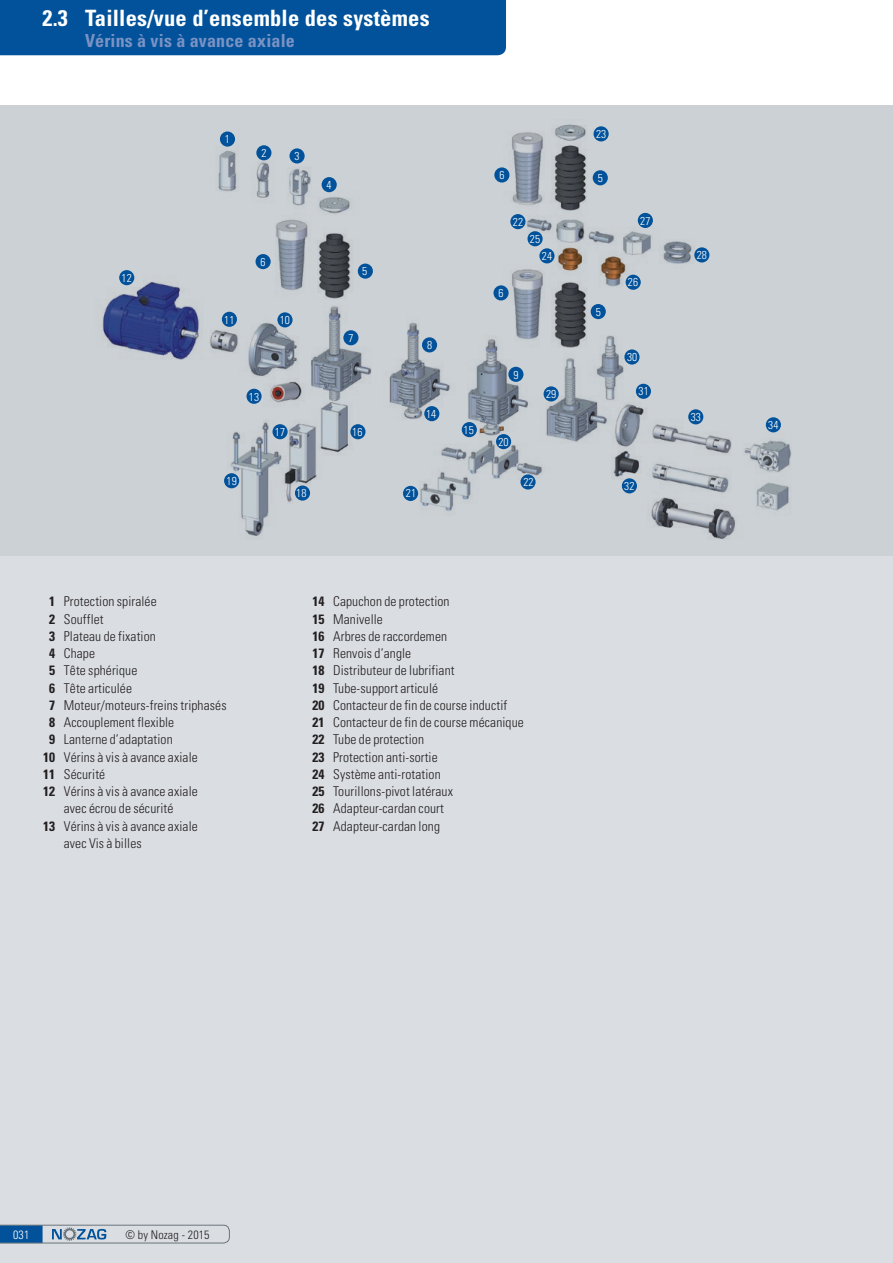
<style>
.page{position:relative;width:893px;height:1263px;background:#fff}
.page>*{position:absolute;margin:0;border:0;box-sizing:border-box;transform-origin:0 0}
.t1{font:700 condensed 22.5px "Univers";letter-spacing:.01em;color:#fff}
.t2{font:700 condensed 18px "Univers";letter-spacing:.01em;color:#7a92c4}
.t3{font:300 condensed 13.5px/17.2px "Univers";letter-spacing:.01em;color:#231f20}
.t4{font:300 condensed 12px "Univers";letter-spacing:.01em;color:#231f20}
.t5{font:300 condensed 12px "Univers";color:#fff}
.t6{font:300 condensed 11.4px "Univers";letter-spacing:.01em;color:#fff}
.s1{font-weight:700}
</style>
<div class="page">
<div style="left:0;top:106px;width:893px;height:1157px;background:#dadee2"></div>
<div style="left:0;top:0;width:506px;height:55px;background:#01529a"></div>
<svg style="left:0;top:1225px;width:230px;height:18px"></svg>
<div style="left:0;top:105px;width:893px;height:450px;background:#ccd1d5"></div>
<img style="left:98px;top:124px;width:694px;height:415px">
<div style="left:220px;top:131px;width:15px;height:16px;background:#01529a;border-radius:50%"></div>
<div style="left:256px;top:145px;width:15px;height:15px;background:#01529a;border-radius:50%"></div>
<div style="left:289px;top:148px;width:16px;height:15px;background:#01529a;border-radius:50%"></div>
<div style="left:322px;top:177px;width:15px;height:15px;background:#01529a;border-radius:50%"></div>
<div style="left:594px;top:126px;width:15px;height:15px;background:#01529a;border-radius:50%"></div>
<div style="left:766px;top:417px;width:15px;height:15px;background:#01529a;border-radius:50%"></div>
<div style="left:688px;top:409px;width:15px;height:15px;background:#01529a;border-radius:50%"></div>
<div style="left:358px;top:264px;width:15px;height:15px;background:#01529a;border-radius:50%"></div>
<div style="left:593px;top:170px;width:15px;height:15px;background:#01529a;border-radius:50%"></div>
<div style="left:591px;top:304px;width:15px;height:15px;background:#01529a;border-radius:50%"></div>
<div style="left:527px;top:231px;width:16px;height:15px;background:#01529a;border-radius:50%"></div>
<div style="left:510px;top:214px;width:15px;height:15px;background:#01529a;border-radius:50%"></div>
<div style="left:638px;top:213px;width:15px;height:15px;background:#01529a;border-radius:50%"></div>
<div style="left:694px;top:247px;width:15px;height:15px;background:#01529a;border-radius:50%"></div>
<div style="left:626px;top:275px;width:15px;height:15px;background:#01529a;border-radius:50%"></div>
<div style="left:539px;top:248px;width:15px;height:15px;background:#01529a;border-radius:50%"></div>
<svg style="left:624px;top:349px;width:16px;height:16px"></svg>
<div style="left:119px;top:270px;width:15px;height:15px;background:#01529a;border-radius:50%"></div>
<div style="left:222px;top:312px;width:15px;height:15px;background:#01529a;border-radius:50%"></div>
<div style="left:277px;top:312px;width:16px;height:15px;background:#01529a;border-radius:50%"></div>
<div style="left:246px;top:389px;width:16px;height:15px;background:#01529a;border-radius:50%"></div>
<div style="left:350px;top:424px;width:15px;height:15px;background:#01529a;border-radius:50%"></div>
<div style="left:424px;top:406px;width:15px;height:15px;background:#01529a;border-radius:50%"></div>
<div style="left:462px;top:422px;width:15px;height:15px;background:#01529a;border-radius:50%"></div>
<div style="left:403px;top:486px;width:15px;height:15px;background:#01529a;border-radius:50%"></div>
<div style="left:520px;top:474px;width:16px;height:15px;background:#01529a;border-radius:50%"></div>
<div style="left:496px;top:434px;width:15px;height:15px;background:#01529a;border-radius:50%"></div>
<div style="left:272px;top:424px;width:16px;height:15px;background:#01529a;border-radius:50%"></div>
<div style="left:295px;top:485px;width:15px;height:16px;background:#01529a;border-radius:50%"></div>
<div style="left:224px;top:473px;width:15px;height:15px;background:#01529a;border-radius:50%"></div>
<div style="left:343px;top:330px;width:15px;height:15px;background:#01529a;border-radius:50%"></div>
<div style="left:636px;top:384px;width:15px;height:15px;background:#01529a;border-radius:50%"></div>
<div style="left:544px;top:386px;width:15px;height:15px;background:#01529a;border-radius:50%"></div>
<div style="left:508px;top:367px;width:15px;height:15px;background:#01529a;border-radius:50%"></div>
<div style="left:622px;top:478px;width:15px;height:15px;background:#01529a;border-radius:50%"></div>
<div style="left:256px;top:254px;width:15px;height:15px;background:#01529a;border-radius:50%"></div>
<div style="left:494px;top:167px;width:15px;height:16px;background:#01529a;border-radius:50%"></div>
<div style="left:493px;top:285px;width:16px;height:15px;background:#01529a;border-radius:50%"></div>
<div style="left:422px;top:337px;width:15px;height:15px;background:#01529a;border-radius:50%"></div>
<h1 class="t1" style="left:43px;top:4px;width:389px">2.3 Tailles/vue d’ensemble des systèmes</h1>
<h2 class="t2" style="left:85px;top:29px;width:211px">Vérins à vis à avance axiale</h2>
<p class="t6" style="left:122px;top:271px;width:12px">12</p>
<p class="t6" style="left:225px;top:132px;width:7px">1</p>
<p class="t6" style="left:596px;top:127px;width:12px">23</p>
<p class="t6" style="left:261px;top:146px;width:7px">2</p>
<p class="t6" style="left:294px;top:149px;width:7px">3</p>
<p class="t6" style="left:327px;top:178px;width:7px">4</p>
<p class="t6" style="left:499px;top:168px;width:7px">6</p>
<p class="t6" style="left:598px;top:171px;width:7px">5</p>
<p class="t6" style="left:513px;top:215px;width:12px">22</p>
<p class="t6" style="left:640px;top:214px;width:12px">27</p>
<p class="t6" style="left:530px;top:232px;width:12px">25</p>
<p class="t6" style="left:261px;top:255px;width:7px">6</p>
<p class="t6" style="left:362px;top:264px;width:7px">5</p>
<p class="t6" style="left:542px;top:249px;width:12px">24</p>
<p class="t6" style="left:628px;top:275px;width:12px">26</p>
<p class="t6" style="left:498px;top:286px;width:7px">6</p>
<p class="t6" style="left:224px;top:313px;width:12px">11</p>
<p class="t6" style="left:280px;top:313px;width:12px">10</p>
<p class="t6" style="left:596px;top:305px;width:7px">5</p>
<p class="t6" style="left:348px;top:331px;width:7px">7</p>
<p class="t6" style="left:427px;top:338px;width:7px">8</p>
<p class="t6" style="left:627px;top:350px;width:12px">30</p>
<p class="t6" style="left:513px;top:368px;width:7px">9</p>
<p class="t6" style="left:249px;top:390px;width:12px">13</p>
<p class="t6" style="left:546px;top:387px;width:12px">29</p>
<p class="t6" style="left:639px;top:384px;width:12px">31</p>
<p class="t6" style="left:426px;top:407px;width:12px">14</p>
<p class="t6" style="left:275px;top:425px;width:12px">17</p>
<p class="t6" style="left:352px;top:425px;width:12px">16</p>
<p class="t6" style="left:464px;top:423px;width:12px">15</p>
<p class="t6" style="left:498px;top:435px;width:12px">20</p>
<p class="t6" style="left:226px;top:474px;width:12px">19</p>
<p class="t6" style="left:296px;top:486px;width:12px">18</p>
<p class="t6" style="left:406px;top:486px;width:12px">21</p>
<p class="t6" style="left:523px;top:475px;width:12px">22</p>
<p class="t6" style="left:624px;top:479px;width:12px">32</p>
<p class="t3" style="left:49px;top:593px;width:109px"><span class="s1">1</span> Protection spiralée</p>
<p class="t3" style="left:49px;top:610px;width:56px"><span class="s1">2</span> Soufflet</p>
<p class="t3" style="left:49px;top:627px;width:108px"><span class="s1">3</span> Plateau de fixation</p>
<p class="t3" style="left:49px;top:644px;width:47px"><span class="s1">4</span> Chape</p>
<p class="t3" style="left:49px;top:662px;width:90px"><span class="s1">5</span> Tête sphérique</p>
<p class="t3" style="left:49px;top:679px;width:84px"><span class="s1">6</span> Tête articulée</p>
<p class="t3" style="left:49px;top:696px;width:179px"><span class="s1">7</span> Moteur/moteurs-freins triphasés</p>
<p class="t3" style="left:49px;top:713px;width:127px"><span class="s1">8</span> Accouplement flexible</p>
<p class="t3" style="left:49px;top:731px;width:125px"><span class="s1">9</span> Lanterne d’adaptation</p>
<p class="t3" style="left:43px;top:748px;width:156px"><span class="s1">10</span> Vérins à vis à avance axiale</p>
<p class="t3" style="left:43px;top:765px;width:64px"><span class="s1">11</span> Sécurité</p>
<p class="t3" style="left:43px;top:782px;width:156px"><span class="s1">12</span> Vérins à vis à avance axiale</p>
<p class="t3" style="left:64px;top:800px;width:111px">avec écrou de sécurité</p>
<p class="t3" style="left:43px;top:817px;width:156px"><span class="s1">13</span> Vérins à vis à avance axiale</p>
<p class="t3" style="left:64px;top:834px;width:79px">avec Vis à billes</p>
<p class="t3" style="left:312px;top:593px;width:213px"><span class="s1">14</span> Capuchon de protection<br><span class="s1">15</span> Manivelle<br><span class="s1">16</span> Arbres de raccordemen<br><span class="s1">17</span> Renvois d’angle<br><span class="s1">18</span> Distributeur de lubrifiant<br><span class="s1">19</span> Tube-support articulé<br><span class="s1">20</span> Contacteur de fin de course inductif<br><span class="s1">21</span> Contacteur de fin de course mécanique<br><span class="s1">22</span> Tube de protection<br><span class="s1">23</span> Protection anti-sortie<br><span class="s1">24</span> Système anti-rotation<br><span class="s1">25</span> Tourillons-pivot latéraux<br><span class="s1">26</span> Adapteur-cardan court<br><span class="s1">27</span> Adapteur-cardan long</p>
<p class="t6" style="left:697px;top:248px;width:12px">28</p>
<p class="t6" style="left:691px;top:410px;width:12px">33</p>
<p class="t6" style="left:768px;top:418px;width:12px">34</p>
<p class="t5" style="left:13px;top:1227px;width:18px">031</p>
<p class="t4" style="left:125px;top:1227px;width:86px">© by Nozag - 2015</p>
</div>
